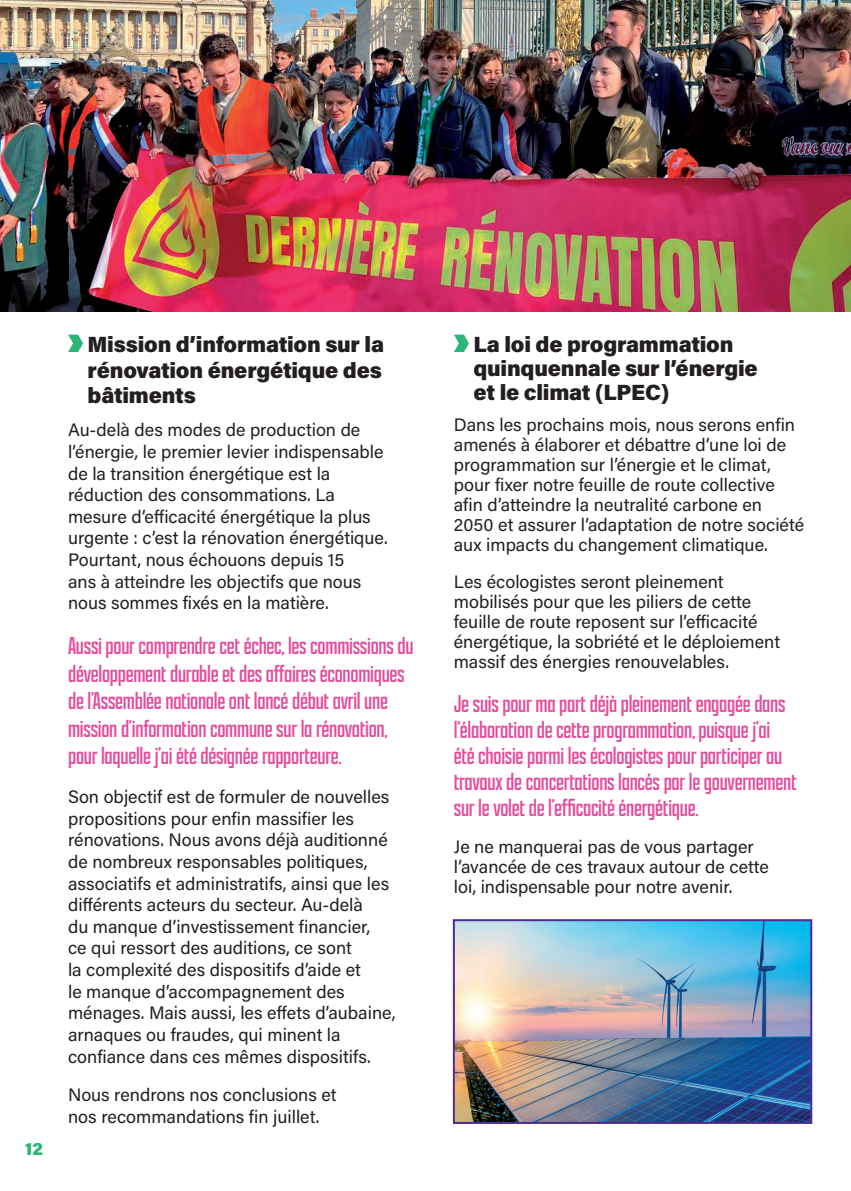
<style>
.page{position:relative;width:851px;height:1191px;background:#fff}
.page>*{position:absolute;margin:0;border:0;box-sizing:border-box;transform-origin:0 0}
.t1{font:300 26px/27.6px "Apotek Comp";letter-spacing:-.01em;color:#e54b9b}
.t2{font:900 22px/25.6px "Acumin Pro";letter-spacing:-.01em;color:#231f20;text-align:justify}
.t3{font:18px/21.6px "Acumin Pro";color:#231f20}
.t4{font:900 18px "Acumin Pro";color:#2bb677}
</style>
<div class="page">
<svg style="left:68px;top:334px;width:15px;height:18px"></svg>
<img style="left:0;top:0;width:850px;height:312px">
<svg style="left:454px;top:334px;width:15px;height:18px"></svg>
<img style="left:456px;top:922px;width:353px;height:199px">
<div style="left:453px;top:919px;width:359px;height:205px;border:2px solid #4e2d90"></div>
<p class="t4" style="left:25px;top:1136px;width:19px">12</p>
<p class="t2" style="left:88px;top:330px;width:298px">Mission d’information sur la rénovation énergétique des bâtiments</p>
<p class="t3" style="left:68px;top:418px;width:321px">Au-delà des modes de production de l’énergie, le premier levier indispensable de la transition énergétique est la réduction des consommations. La mesure d’efficacité énergétique la plus urgente : c’est la rénovation énergétique.<br>Pourtant, nous échouons depuis 15<br>ans à atteindre les objectifs que nous nous sommes fixés en la matière.</p>
<p class="t1" style="left:68px;top:631px;width:347px">Aussi pour comprendre cet échec, les commissions du développement durable et des affaires économiques de l’Assemblée nationale ont lancé début avril une mission d’information commune sur la rénovation, pour laquelle j’ai été désignée rapporteure.</p>
<p class="t3" style="left:68px;top:785px;width:329px">Son objectif est de formuler de nouvelles propositions pour enfin massifier les rénovations. Nous avons déjà auditionné de nombreux responsables politiques, associatifs et administratifs, ainsi que les différents acteurs du secteur. Au-delà<br>du manque d’investissement financier,<br>ce qui ressort des auditions, ce sont<br>la complexité des dispositifs d’aide et<br>le manque d’accompagnement des ménages. Mais aussi, les effets d’aubaine, arnaques ou fraudes, qui minent la confiance dans ces mêmes dispositifs.</p>
<p class="t3" style="left:68px;top:1083px;width:270px">Nous rendrons nos conclusions et nos recommandations fin juillet.</p>
<p class="t2" style="left:473px;top:331px;width:286px;line-height:24px;text-align:left">La loi de programmation quinquennale sur l’énergie et le climat (LPEC)</p>
<p class="t3" style="left:454px;top:414px;width:352px;line-height:20px">Dans les prochains mois, nous serons enfin amenés à élaborer et débattre d’une loi de programmation sur l’énergie et le climat, pour fixer notre feuille de route collective afin d’atteindre la neutralité carbone en 2050 et assurer l’adaptation de notre société aux impacts du changement climatique.</p>
<p class="t3" style="left:454px;top:571px;width:327px;line-height:20px">Les écologistes seront pleinement mobilisés pour que les piliers de cette feuille de route reposent sur l’efficacité énergétique, la sobriété et le déploiement massif des énergies renouvelables.</p>
<p class="t1" style="left:454px;top:689px;width:344px;line-height:26px">Je suis pour ma part déjà pleinement engagée dans l’élaboration de cette programmation, puisque j’ai été choisie parmi les écologistes pour participer au travaux de concertations lancés par le gouvernement sur le volet de l’efficacité énergétique.</p>
<p class="t3" style="left:454px;top:835px;width:316px;line-height:20px">Je ne manquerai pas de vous partager l’avancée de ces travaux autour de cette loi, indispensable pour notre avenir.</p>
</div>
